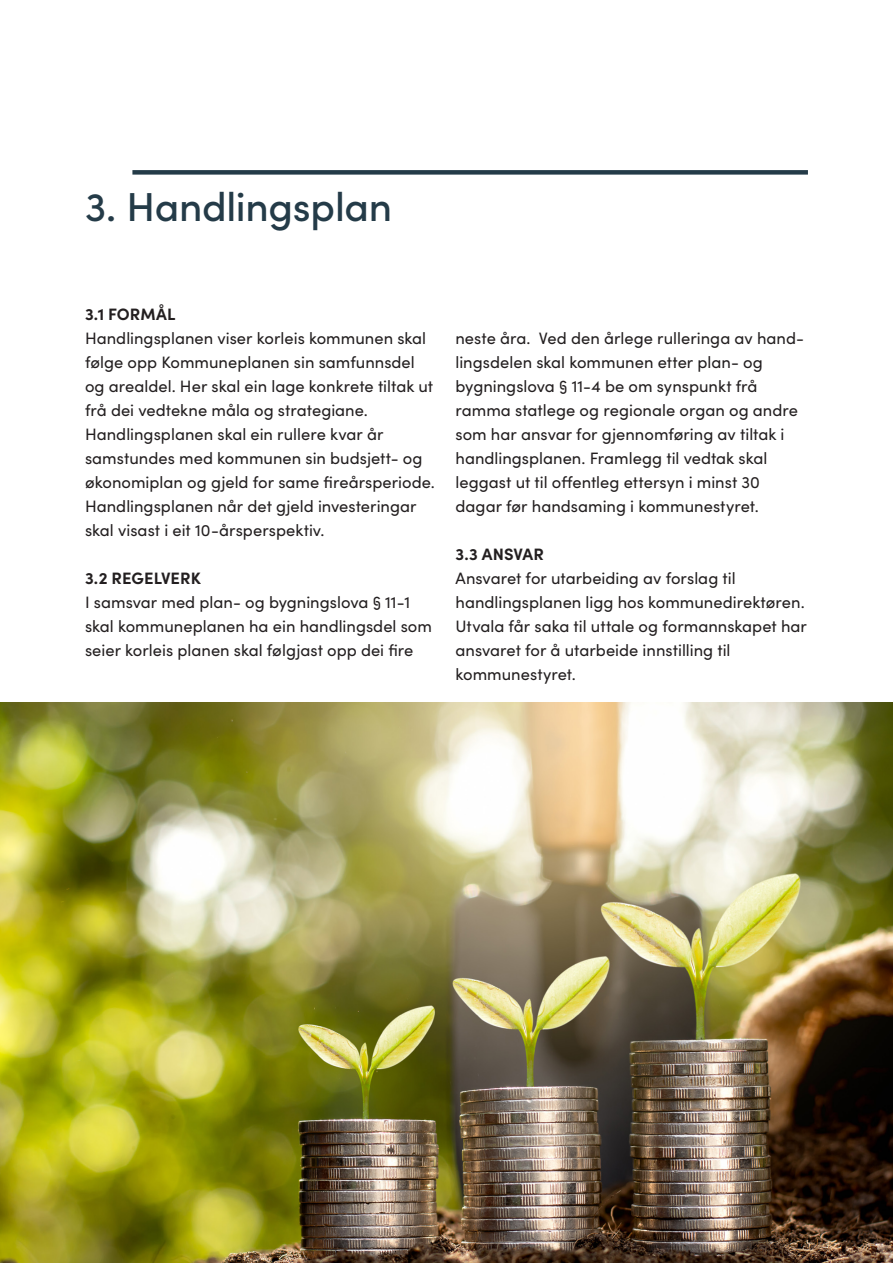
<style>
.page{position:relative;width:893px;height:1263px;background:#fff}
.page>*{position:absolute;margin:0;border:0;box-sizing:border-box;transform-origin:0 0}
.Heading_innmat{font:500 40.5px "Sofia Pro";letter-spacing:-.01em;color:#243b48}
.brødtekst{font:16.5px/24px "Sofia Pro";color:#231f20}
.brødtekst-2{font:700 16.5px "Sofia Pro";letter-spacing:.005em;color:#231f20}
</style>
<div class="page">
<div style="left:132px;top:170px;width:676px;height:5px;background:#243b48"></div>
<img style="left:0;top:702px;width:893px;height:561px">
<p class="Heading_innmat" style="left:85px;top:176px;width:309px">3. Handlingsplan</p>
<p class="brødtekst-2" style="left:85px;top:302px;width:92px">3.1 FORMÅL</p>
<p class="brødtekst" style="left:85px;top:325px;width:350px">Handlingsplanen viser korleis kommunen skal følge opp Kommuneplanen sin samfunnsdel og arealdel. Her skal ein lage konkrete tiltak ut frå dei vedtekne måla og strategiane.</p>
<p class="brødtekst" style="left:85px;top:421px;width:351px">Handlingsplanen skal ein rullere kvar år samstundes med kommunen sin budsjett- og økonomiplan og gjeld for same fireårsperiode.</p>
<p class="brødtekst" style="left:85px;top:493px;width:333px">Handlingsplanen når det gjeld investeringar skal visast i eit 10-årsperspektiv.</p>
<p class="brødtekst-2" style="left:85px;top:566px;width:117px">3.2 REGELVERK</p>
<p class="brødtekst" style="left:85px;top:589px;width:348px">I samsvar med plan- og bygningslova § 11-1 skal kommuneplanen ha ein handlingsdel som seier korleis planen skal følgjast opp dei fire</p>
<p class="brødtekst" style="left:455px;top:325px;width:350px">neste åra. Ved den årlege rulleringa av hand&shy;lingsdelen skal kommunen etter plan- og</p>
<p class="brødtekst" style="left:455px;top:373px;width:304px">bygningslova § 11-4 be om synspunkt frå</p>
<p class="brødtekst" style="left:455px;top:397px;width:344px">ramma statlege og regionale organ og andre som har ansvar for gjennomføring av tiltak i handlingsplanen. Framlegg til vedtak skal</p>
<p class="brødtekst" style="left:455px;top:469px;width:306px">leggast ut til offentleg ettersyn i minst 30</p>
<p class="brødtekst" style="left:455px;top:493px;width:305px">dagar før handsaming i kommunestyret.</p>
<p class="brødtekst-2" style="left:455px;top:542px;width:90px">3.3 ANSVAR</p>
<p class="brødtekst" style="left:455px;top:565px;width:282px">Ansvaret for utarbeiding av forslag til</p>
<p class="brødtekst" style="left:455px;top:589px;width:353px">handlingsplanen ligg hos kommunedirektøren.<br>Utvala får saka til uttale og formannskapet har ansvaret for å utarbeide innstilling til</p>
<p class="brødtekst" style="left:455px;top:661px;width:122px">kommunestyret.</p>
</div>
